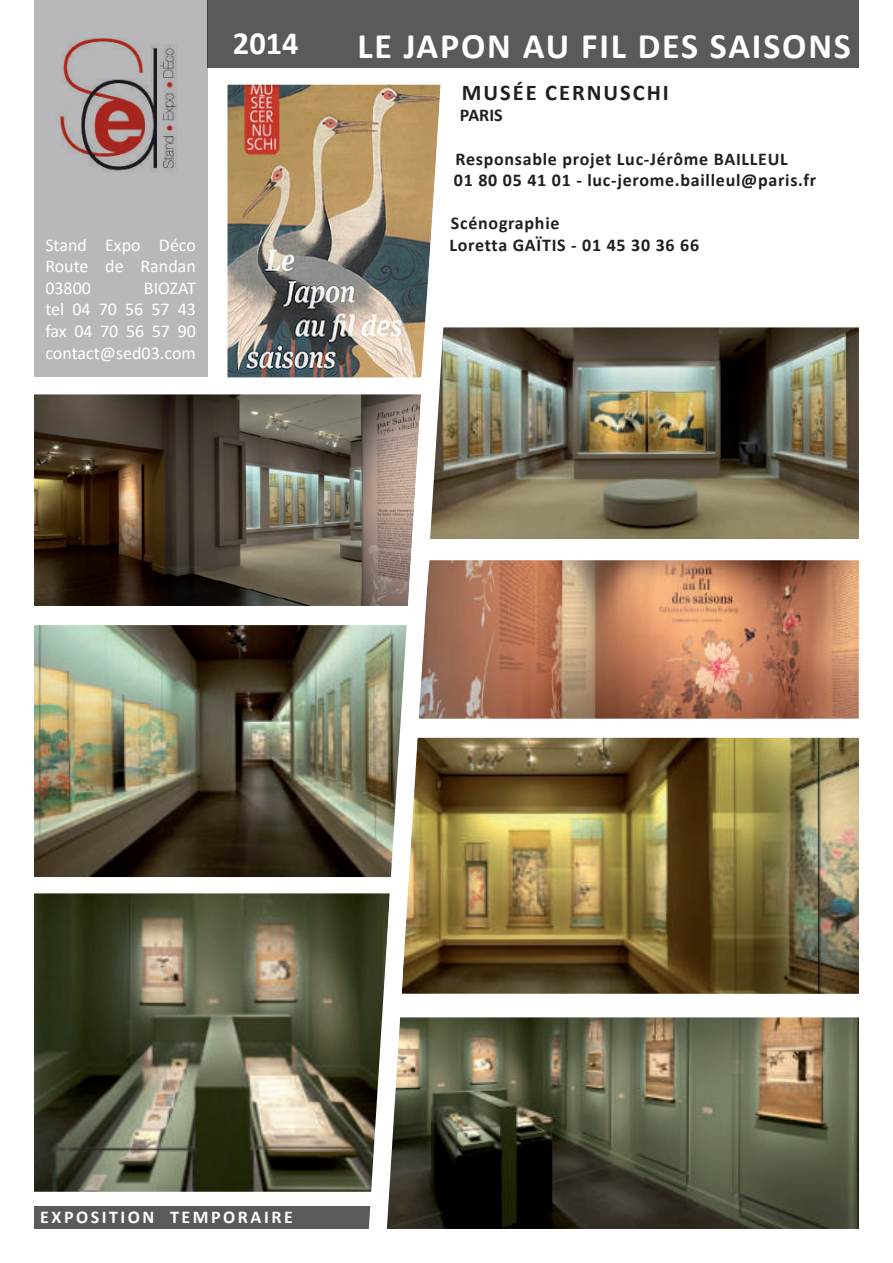
<style>
.page{position:relative;width:893px;height:1263px;background:#fff}
.page>*{position:absolute;margin:0;border:0;box-sizing:border-box;transform-origin:0 0}
.t1{font:700 36px "Calibri";letter-spacing:.05em;color:#fff}
.t2{font:700 32.4px "Calibri";color:#fff}
.t3{font:700 22.5px "Calibri";letter-spacing:.09em;color:#231f20}
.t4{font:700 18px/21.6px "Calibri";letter-spacing:.04em;color:#231f20}
.t5{font:18px/21.6px "Calibri";color:#fff;text-align:justify}
.t6{font:700 18px "Calibri";letter-spacing:.14em;color:#fff}
</style>
<div class="page">
<div style="left:34px;top:1206px;width:344px;height:23px;background:#5c595a"></div>
<div style="left:34px;top:0;width:173px;height:377px;background:#b8b8ba"></div>
<div style="left:207px;top:0;width:652px;height:67px;background:#5c595a"></div>
<img style="left:469px;top:327px;width:390px;height:212px">
<img style="left:469px;top:560px;width:390px;height:159px">
<img style="left:469px;top:738px;width:390px;height:256px">
<img style="left:469px;top:1017px;width:390px;height:212px">
<img style="left:34px;top:893px;width:324px;height:299px">
<img style="left:34px;top:625px;width:324px;height:252px">
<img style="left:34px;top:394px;width:324px;height:212px">
<img style="left:227px;top:85px;width:131px;height:292px">
<img style="left:358px;top:67px;width:111px;height:1162px">
<p class="t5" style="left:45px;top:233px;width:152px">Stand Expo Déco Route de Randan 03800</p>
<p class="t5" style="left:45px;top:277px;width:152px;text-indent:98px">BIOZAT tel 04 70 56 57 43 fax 04 70 56 57 90 contact@sed03.com</p>
<h2 class="t2" style="left:233px;top:21px;width:67px">2014</h2>
<h1 class="t1" style="left:357px;top:20px;width:495px">LE JAPON AU FIL DES SAISONS</h1>
<p class="t3" style="left:462px;top:76px;width:209px">MUSÉE CERNUSCHI</p>
<p class="t4" style="left:460px;top:104px;width:44px">PARIS</p>
<p class="t4" style="left:454px;top:148px;width:364px">Responsable projet Luc-Jérôme BAILLEUL<br>01 80 05 41 01 - luc-jerome.bailleul@paris.fr</p>
<p class="t4" style="left:449px;top:212px;width:251px">Scénographie<br>Loretta GAÏTIS - 01 45 30 36 66</p>
<p class="t6" style="left:40px;top:1205px;width:254px">EXPOSITION TEMPORAIRE</p>
</div>
